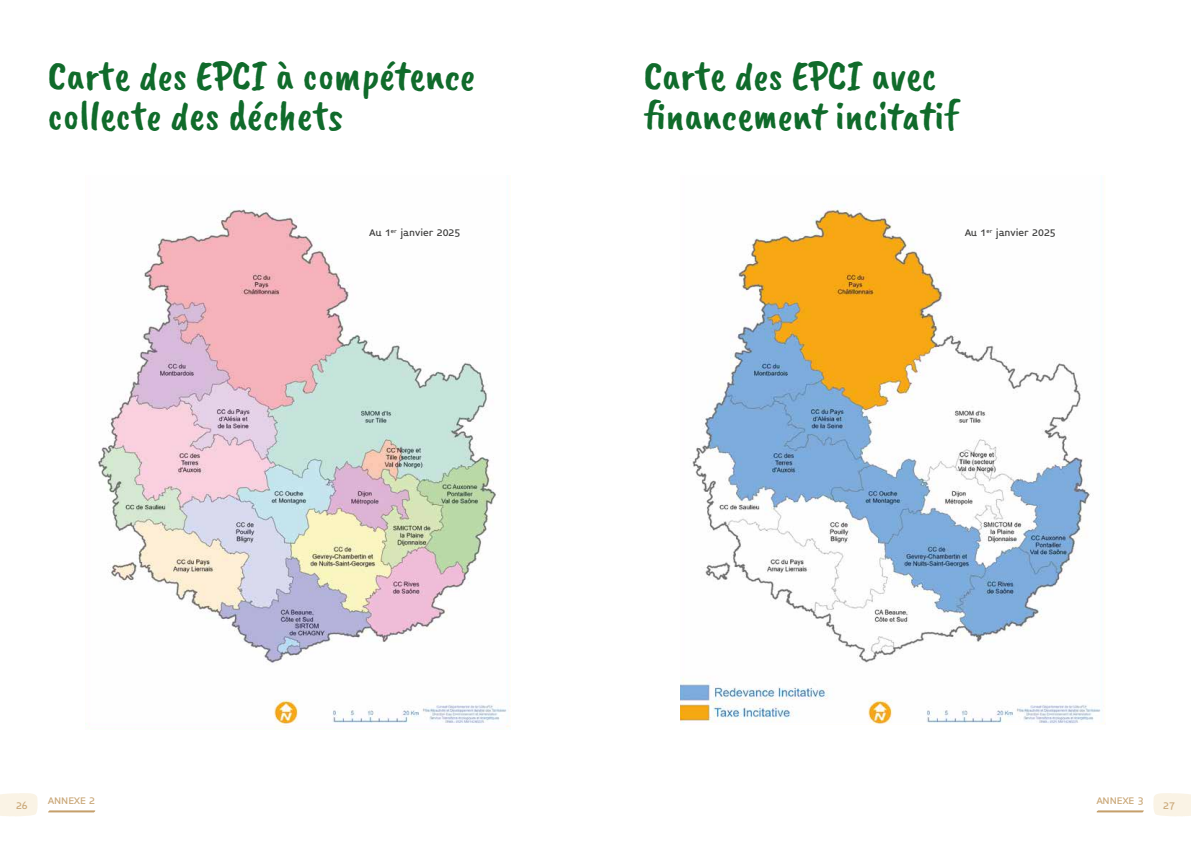
<style>
.page{position:relative;width:1191px;height:842px;background:#fff}
.page>*{position:absolute;margin:0;border:0;box-sizing:border-box;transform-origin:0 0}
.t1{font:42px/40px "Caveat Brush";color:#106b2b}
.t2{font:500 11px "Midiet Sans";color:#3c3c3b}
.t3{font:500 11px "Midiet Sans";color:#caa879}
</style>
<div class="page">
<svg style="left:0;top:793px;width:38px;height:23px"></svg>
<svg style="left:1153px;top:793px;width:38px;height:23px"></svg>
<svg style="left:48px;top:810px;width:48px;height:3px"></svg>
<svg style="left:1096px;top:810px;width:48px;height:3px"></svg>
<img style="left:85px;top:209px;width:425px;height:519px">
<img style="left:680px;top:204px;width:425px;height:521px">
<p class="t1" style="left:48px;top:56px;width:428px">Carte des EPCI à compétence collecte des déchets</p>
<p class="t2" style="left:369px;top:227px;width:92px">Au 1<sup>er</sup> janvier 2025</p>
<p class="t1" style="left:643px;top:56px;width:316px">Carte des EPCI avec financement incitatif</p>
<p class="t2" style="left:965px;top:227px;width:92px">Au 1<sup>er</sup> janvier 2025</p>
<p class="t3" style="left:48px;top:795px;width:48px">ANNEXE 2</p>
<p class="t3" style="left:1096px;top:795px;width:48px">ANNEXE 3</p>
<p class="t3" style="left:16px;top:799px;width:13px">26</p>
<p class="t3" style="left:1163px;top:799px;width:13px">27</p>
</div>
